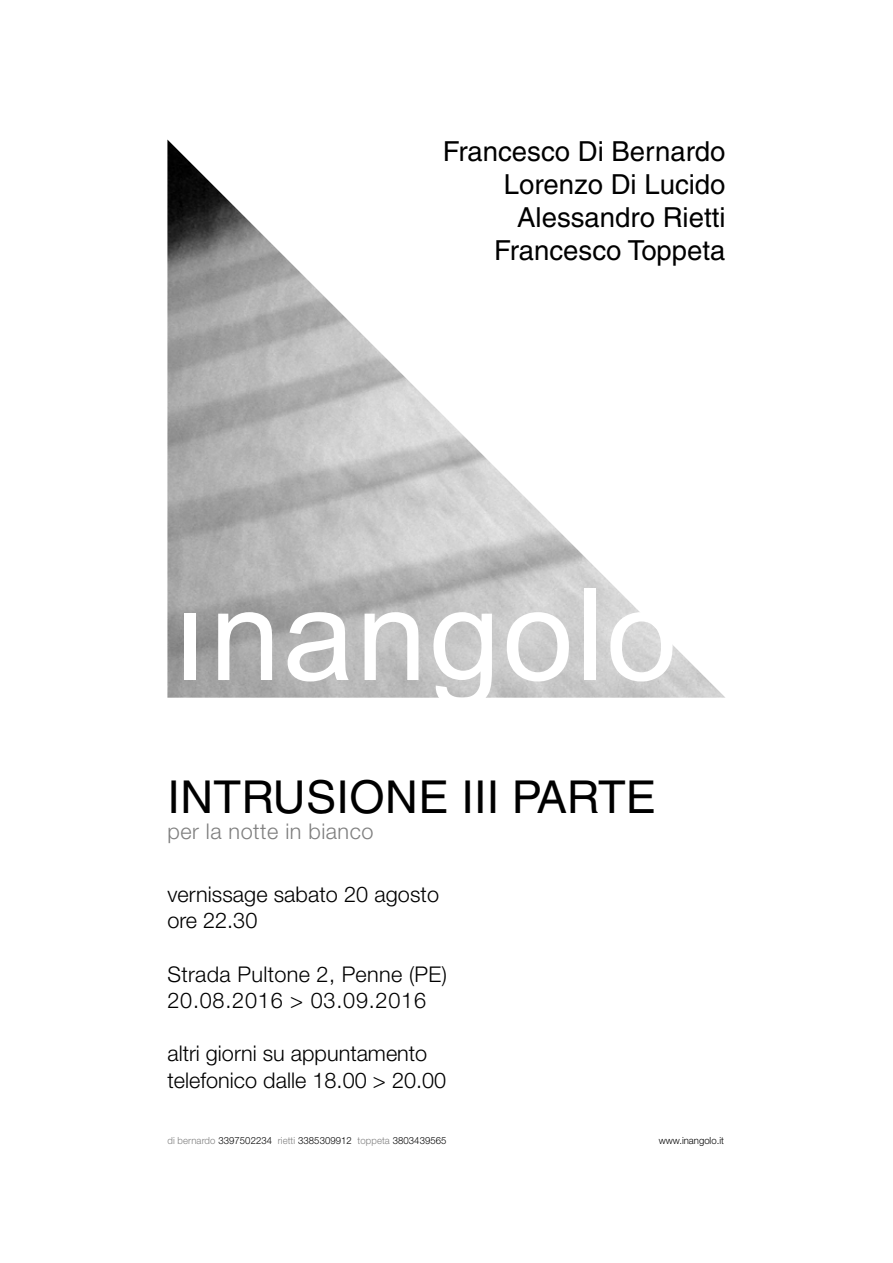
<style>
.page{position:relative;width:893px;height:1263px;background:#fff}
.page>*{position:absolute;margin:0;border:0;box-sizing:border-box;transform-origin:0 0}
.t1{font:45.3px "Helvetica";letter-spacing:.01em;color:#000}
.t2{font:27.6px/33px "Helvetica";color:#000;text-align:right}
.t3{font:300 21.6px/26.5px "Helvetica Neue";letter-spacing:.005em;color:#000}
.t4{font:300 21.6px "Helvetica Neue";letter-spacing:.025em;color:#808080}
.t5{font:300 9.9px "Helvetica Neue";letter-spacing:.01em;color:#000}
.s1{color:#808080}
</style>
<div class="page">
<img style="left:167px;top:140px;width:558px;height:558px">
<div style="left:185px;top:614px;width:11px;height:66px;background:#fff"></div>
<svg style="left:218px;top:612px;width:54px;height:68px"></svg>
<svg style="left:288px;top:612px;width:61px;height:69px"></svg>
<svg style="left:365px;top:612px;width:53px;height:68px"></svg>
<svg style="left:433px;top:612px;width:59px;height:86px"></svg>
<svg style="left:507px;top:612px;width:62px;height:69px"></svg>
<div style="left:584px;top:588px;width:11px;height:92px;background:#fff"></div>
<svg style="left:610px;top:612px;width:63px;height:69px"></svg>
<p class="t2" style="left:443px;top:134px;width:284px">Francesco Di Bernardo<br>Lorenzo Di Lucido<br>Alessandro Rietti<br>Francesco Toppeta</p>
<h1 class="t1" style="left:167px;top:771px;width:490px">INTRUSIONE III PARTE</h1>
<p class="t4" style="left:167px;top:818px;width:208px">per la notte in bianco</p>
<p class="t3" style="left:167px;top:880px;width:273px">vernissage sabato 20 agosto ore 22.30</p>
<p class="t3" style="left:167px;top:960px;width:281px">Strada Pultone 2, Penne (PE)<br>20.08.2016 &gt; 03.09.2016</p>
<p class="t3" style="left:167px;top:1040px;width:280px">altri giorni su appuntamento telefonico dalle 18.00 &gt; 20.00</p>
<p class="t5" style="left:167px;top:1135px;width:281px"><span class="s1">di bernardo</span> 3397502234 <span class="s1">rietti</span> 3385309912 <span class="s1">toppeta</span> 3803439565</p>
<p class="t5" style="left:659px;top:1134px;width:67px">www.inangolo.it</p>
</div>
